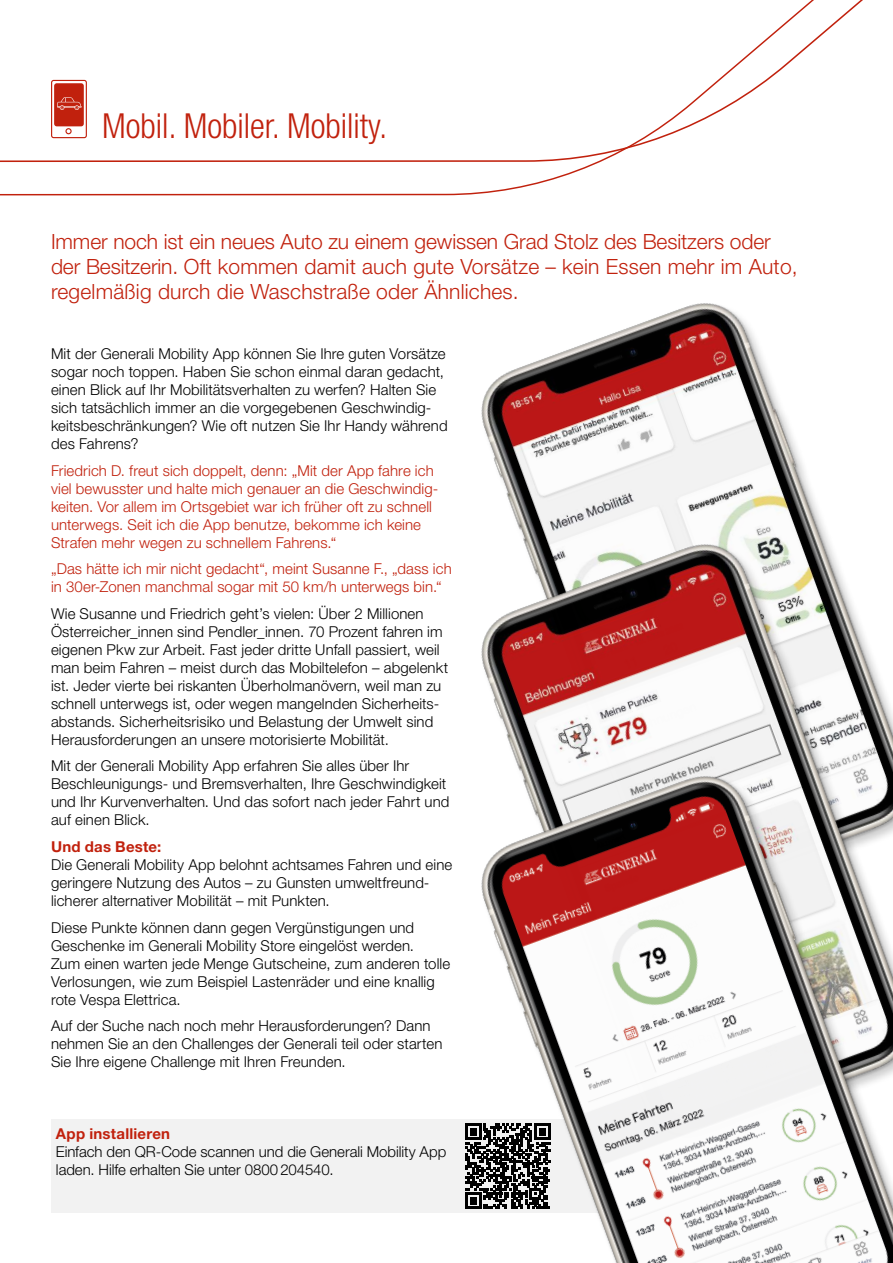
<style>
.page{position:relative;width:893px;height:1263px;background:#fff}
.page>*{position:absolute;margin:0;border:0;box-sizing:border-box;transform-origin:0 0}
.t1{font:300 condensed 34.5px "Helvetica Neue LT Std";color:#c1210d}
.t2{font:300 21px/25.2px "Helvetica Neue LT Std";letter-spacing:.01em;color:#c1210d}
.t3{font:300 15px/18px "Helvetica Neue LT Std";letter-spacing:.005em;color:#000}
.t4{font:300 15px/18px "Helvetica Neue LT Std";letter-spacing:.005em;color:#c1210d}
.t5{font:700 15px "Helvetica Neue LT Std";letter-spacing:.015em;color:#c1210d}
</style>
<div class="page">
<svg style="left:0;top:0;width:863px;height:196px"></svg>
<div style="left:51px;top:1119px;width:683px;height:94px;background:#f2f2f2"></div>
<img style="left:481px;top:303px;width:323px;height:166px">
<img style="left:481px;top:469px;width:411px;height:244px">
<img style="left:465px;top:713px;width:428px;height:550px">
<svg style="left:51px;top:80px;width:36px;height:58px"></svg>
<svg style="left:465px;top:1124px;width:85px;height:85px"></svg>
<hr style="left:536px;top:1206px;width:14px;height:3px;background:#000">
<h1 class="t1" style="left:102px;top:106px;width:287px">Mobil. Mobiler. Mobility.</h1>
<h2 class="t2" style="left:51px;top:228px;width:748px">Immer noch ist ein neues Auto zu einem gewissen Grad Stolz des Besitzers oder der Besitzerin. Oft kommen damit auch gute Vorsätze – kein Essen mehr im Auto, regelmäßig durch die Waschstraße oder Ähnliches.</h2>
<p class="t3" style="left:51px;top:345px;width:398px">Mit der Generali Mobility App können Sie Ihre guten Vorsätze sogar noch toppen. Haben Sie schon einmal daran gedacht, einen Blick auf Ihr Mobilitätsverhalten zu werfen? Halten Sie sich tatsächlich immer an die vorgegebenen Geschwindig&shy;keitsbeschränkungen? Wie oft nutzen Sie Ihr Handy während des Fahrens?</p>
<p class="t4" style="left:51px;top:461px;width:389px">Friedrich D. freut sich doppelt, denn: „Mit der App fahre ich viel bewusster und halte mich genauer an die Geschwindig&shy;keiten. Vor allem im Ortsgebiet war ich früher oft zu schnell unterwegs. Seit ich die App benutze, bekomme ich keine Strafen mehr wegen zu schnellem Fahrens.“</p>
<p class="t4" style="left:51px;top:560px;width:402px">„Das hätte ich mir nicht gedacht“, meint Susanne F., „dass ich in 30er-Zonen manchmal sogar mit 50 km/h unterwegs bin.“</p>
<p class="t3" style="left:51px;top:604px;width:399px">Wie Susanne und Friedrich geht’s vielen: Über 2 Millionen Österreicher_innen sind Pendler_innen. 70 Prozent fahren im eigenen Pkw zur Arbeit. Fast jeder dritte Unfall passiert, weil man beim Fahren – meist durch das Mobiltelefon – abgelenkt ist. Jeder vierte bei riskanten Überholmanövern, weil man zu schnell unterwegs ist, oder wegen mangelnden Sicherheits&shy;abstands. Sicherheitsrisiko und Belastung der Umwelt sind Herausforderungen an unsere motorisierte Mobilität.</p>
<p class="t3" style="left:51px;top:757px;width:400px">Mit der Generali Mobility App erfahren Sie alles über Ihr Beschleunigungs- und Bremsverhalten, Ihre Geschwindigkeit und Ihr Kurvenverhalten. Und das sofort nach jeder Fahrt und auf einen Blick.</p>
<p class="t5" style="left:51px;top:837px;width:112px">Und das Beste:</p>
<p class="t3" style="left:51px;top:855px;width:403px">Die Generali Mobility App belohnt achtsames Fahren und eine geringere Nutzung des Autos – zu Gunsten umweltfreund&shy;licherer alternativer Mobilität – mit Punkten.</p>
<p class="t3" style="left:51px;top:918px;width:401px">Diese Punkte können dann gegen Vergünstigungen und Geschenke im Generali Mobility Store eingelöst werden.<br>Zum einen warten jede Menge Gutscheine, zum anderen tolle Verlosungen, wie zum Beispiel Lastenräder und eine knallig rote Vespa Elettrica.</p>
<p class="t3" style="left:51px;top:1016px;width:393px">Auf der Suche nach noch mehr Herausforderungen? Dann nehmen Sie an den Challenges der Generali teil oder starten<br>Sie Ihre eigene Challenge mit Ihren Freunden.</p>
<p class="t5" style="left:56px;top:1124px;width:116px">App installieren</p>
<p class="t3" style="left:56px;top:1142px;width:392px">Einfach den QR-Code scannen und die Generali Mobility App laden. Hilfe erhalten Sie unter 0800 204540.</p>
</div>
